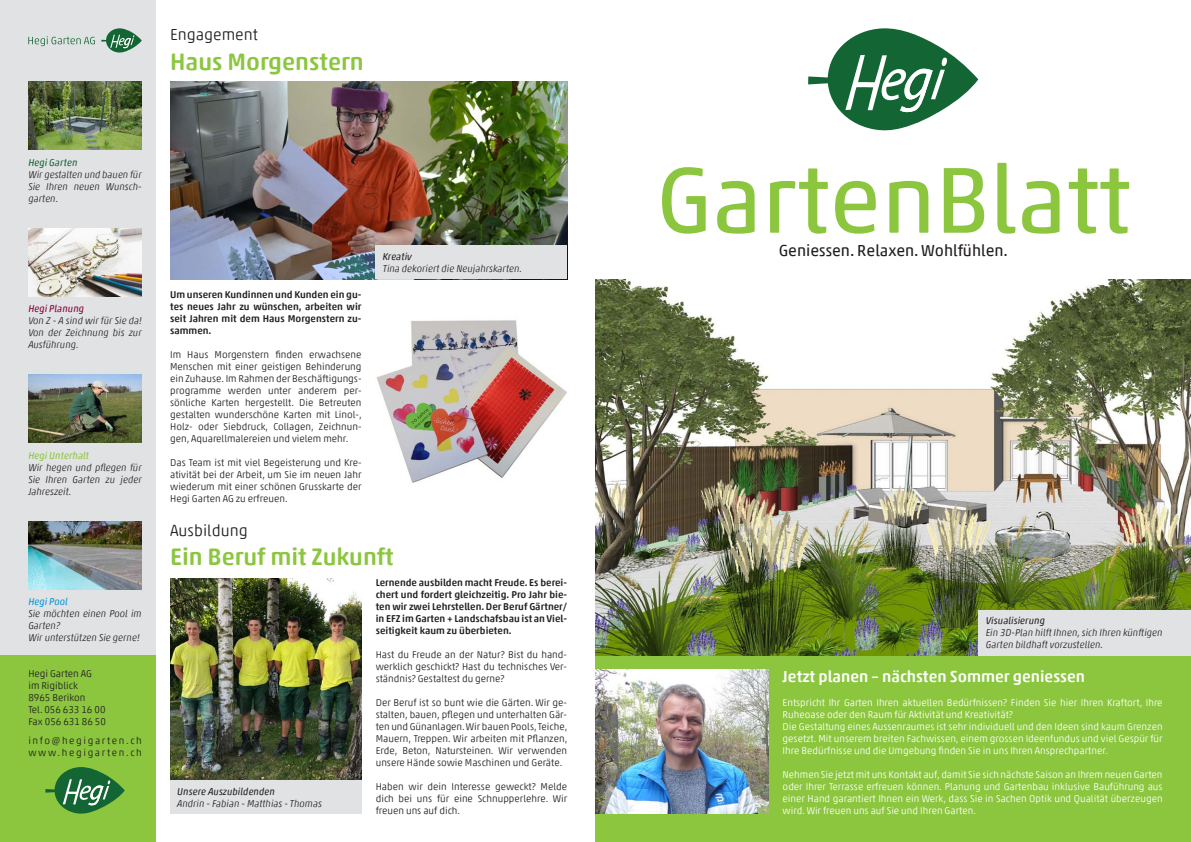
<style>
.page{position:relative;width:1191px;height:842px;background:#fff}
.page>*{position:absolute;margin:0;border:0;box-sizing:border-box;transform-origin:0 0}
.t1{font:95px "Akko Pro";color:#8bc63e}
.t2{font:500 24px "Akko Rounded Pro";color:#8bc63e}
.t3{font:500 16px "Akko Rounded Pro";color:#fff}
.t4{font:16px "Akko Pro";color:#231f20}
.t5{font:300 16px "Akko Rounded Pro";color:#231f20}
.t6{font:300 10px/12px "Akko Rounded Pro";color:#231f20;text-align:justify}
.t7{font:300 10px/12px "Akko Rounded Pro";color:#fff}
.t8{font:italic 300 10px/12px "Akko Rounded Pro";color:#231f20;text-align:justify}
.t9{font:500 10px/12px "Akko Rounded Pro";color:#231f20;text-align:justify}
.t10{font:italic 10px "Akko Rounded Pro";color:#231f20}
.t11{font:300 10px/12px "Akko Rounded Pro";letter-spacing:.165em;color:#231f20}
.t12{font:italic 10px "Akko Rounded Pro";color:#8bc63e}
.t13{font:italic 10px "Akko Rounded Pro";color:#860037}
.t14{font:italic 10px "Akko Rounded Pro";color:#136633}
.t15{font:italic 10px "Akko Rounded Pro";color:#0696d7}
</style>
<div class="page">
<div style="left:0;top:0;width:156px;height:842px;background:#e1e2e4"></div>
<img style="left:28px;top:82px;width:114px;height:68px">
<div style="left:595px;top:652px;width:596px;height:190px;background:#8bc63e"></div>
<img style="left:595px;top:669px;width:173px;height:145px">
<div style="left:0;top:655px;width:156px;height:187px;background:#8bc63e"></div>
<svg style="left:808px;top:28px;width:170px;height:102px"></svg>
<svg style="left:45px;top:767px;width:80px;height:47px"></svg>
<img style="left:28px;top:521px;width:114px;height:68px">
<img style="left:28px;top:228px;width:114px;height:68px">
<img style="left:28px;top:375px;width:114px;height:68px">
<img style="left:595px;top:279px;width:596px;height:376px">
<img style="left:376px;top:320px;width:191px;height:163px">
<svg style="left:101px;top:28px;width:41px;height:25px"></svg>
<svg style="left:28px;top:36px;width:67px;height:10px"></svg>
<img style="left:170px;top:578px;width:191px;height:202px">
<div style="left:170px;top:780px;width:191px;height:34px;background:#e1e2e4"></div>
<div style="left:978px;top:610px;width:213px;height:45px;background:#e1e2e4"></div>
<img style="left:170px;top:82px;width:397px;height:197px">
<div style="left:376px;top:245px;width:191px;height:34px;background:#e1e2e4"></div>
<h3 class="t5" style="left:170px;top:25px;width:89px">Engagement</h3>
<h2 class="t2" style="left:170px;top:46px;width:195px">Haus Morgenstern</h2>
<p class="t14" style="left:28px;top:156px;width:51px">Hegi Garten</p>
<p class="t8" style="left:28px;top:168px;width:115px">Wir gestalten und bauen für Sie Ihren neuen Wunsch&shy;garten.</p>
<p class="t13" style="left:28px;top:303px;width:57px">Hegi Planung</p>
<p class="t8" style="left:28px;top:315px;width:115px">Von Z - A sind wir für Sie da!<br>Von der Zeichnung bis zur Ausführung.</p>
<p class="t12" style="left:28px;top:449px;width:62px">Hegi Unterhalt</p>
<p class="t8" style="left:28px;top:461px;width:115px">Wir hegen und pflegen für Sie Ihren Garten zu jeder Jahreszeit.</p>
<p class="t15" style="left:28px;top:595px;width:41px">Hegi Pool</p>
<p class="t8" style="left:28px;top:607px;width:115px;text-align:left">Sie möchten einen Pool im<br>Garten?<br>Wir unterstützen Sie gerne!</p>
<p class="t6" style="left:28px;top:667px;width:79px;text-align:left">Hegi Garten AG<br>im Rigiblick<br>8965 Berikon<br>Tel. 056 633 16 00<br>Fax 056 631 86 50</p>
<p class="t11" style="left:28px;top:735px;width:115px">info@hegigarten.ch www.hegigarten.ch</p>
<p class="t9" style="left:170px;top:288px;width:193px">Um unseren Kundinnen und Kunden ein gu&shy;tes neues Jahr zu wünschen, arbeiten wir seit Jahren mit dem Haus Morgenstern zu&shy;sammen.</p>
<p class="t6" style="left:170px;top:348px;width:193px">Im Haus Morgenstern finden erwachsene Menschen mit einer geistigen Behinderung ein Zuhause. Im Rahmen der Beschäftigungs&shy;programme werden unter anderem per&shy;sönliche Karten hergestellt. Die Betreuten gestalten wunderschöne Karten mit Linol-, Holz- oder Siebdruck, Collagen, Zeichnun&shy;gen, Aquarellmalereien und vielem mehr.</p>
<p class="t6" style="left:170px;top:456px;width:193px">Das Team ist mit viel Begeisterung und Kre&shy;ativität bei der Arbeit, um Sie im neuen Jahr wiederum mit einer schönen Grusskarte der Hegi Garten AG zu erfreuen.</p>
<h3 class="t5" style="left:170px;top:521px;width:79px">Ausbildung</h3>
<p class="t10" style="left:383px;top:250px;width:31px">Kreativ</p>
<p class="t8" style="left:383px;top:262px;width:141px">Tina dekoriert die Neujahrskarten.</p>
<h2 class="t2" style="left:170px;top:542px;width:225px">Ein Beruf mit Zukunft</h2>
<p class="t10" style="left:177px;top:785px;width:99px">Unsere Auszubildenden</p>
<p class="t8" style="left:177px;top:797px;width:146px">Andrin - Fabian - Matthias - Thomas</p>
<p class="t9" style="left:376px;top:576px;width:193px">Lernende ausbilden macht Freude. Es berei&shy;chert und fordert gleichzeitig. Pro Jahr bie&shy;ten wir zwei Lehrstellen. Der Beruf Gärtner/ in EFZ im Garten + Landschafsbau ist an Viel&shy;seitigkeit kaum zu überbieten.</p>
<p class="t6" style="left:376px;top:648px;width:193px">Hast du Freude an der Natur? Bist du hand&shy;werklich geschickt? Hast du technisches Ver&shy;ständnis? Gestaltest du gerne?</p>
<p class="t6" style="left:376px;top:696px;width:193px">Der Beruf ist so bunt wie die Gärten. Wir ge&shy;stalten, bauen, pflegen und unterhalten Gär&shy;ten und Günanlagen. Wir bauen Pools, Teiche, Mauern, Treppen. Wir arbeiten mit Pflanzen, Erde, Beton, Natursteinen. Wir verwenden unsere Hände sowie Maschinen und Geräte.</p>
<p class="t6" style="left:376px;top:780px;width:193px">Haben wir dein Interesse geweckt? Melde dich bei uns für eine Schnupperlehre. Wir freuen uns auf dich.</p>
<h1 class="t1" style="left:656px;top:141px;width:476px">GartenBlatt</h1>
<h3 class="t4" style="left:779px;top:241px;width:231px">Geniessen. Relaxen. Wohlfühlen.</h3>
<p class="t10" style="left:985px;top:614px;width:61px">Visualisierung</p>
<p class="t8" style="left:985px;top:627px;width:178px">Ein 3D-Plan hilft Ihnen, sich Ihren künftigen<br>Garten bildhaft vorzustellen.</p>
<h3 class="t3" style="left:782px;top:666px;width:304px">Jetzt planen – nächsten Sommer geniessen</h3>
<p class="t7" style="left:782px;top:696px;width:381px">Entspricht Ihr Garten Ihren aktuellen Bedürfnissen? Finden Sie hier Ihren Kraftort, Ihre Ruheoase oder den Raum für Aktivität und Kreativität?<br>Die Gestaltung eines Aussenraumes ist sehr individuell und den Ideen sind kaum Grenzen gesetzt. Mit unserem breiten Fachwissen, einem grossen Ideenfundus und viel Gespür für Ihre Bedürfnisse und die Umgebung finden Sie in uns Ihren Ansprechpartner.</p>
<p class="t7" style="left:782px;top:768px;width:381px;text-align:justify">Nehmen Sie jetzt mit uns Kontakt auf, damit Sie sich nächste Saison an Ihrem neuen Garten oder Ihrer Terrasse erfreuen können. Planung und Gartenbau inklusive Bauführung aus einer Hand garantiert Ihnen ein Werk, dass Sie in Sachen Optik und Qualität überzeugen wird. Wir freuen uns auf Sie und Ihren Garten.</p>
</div>
